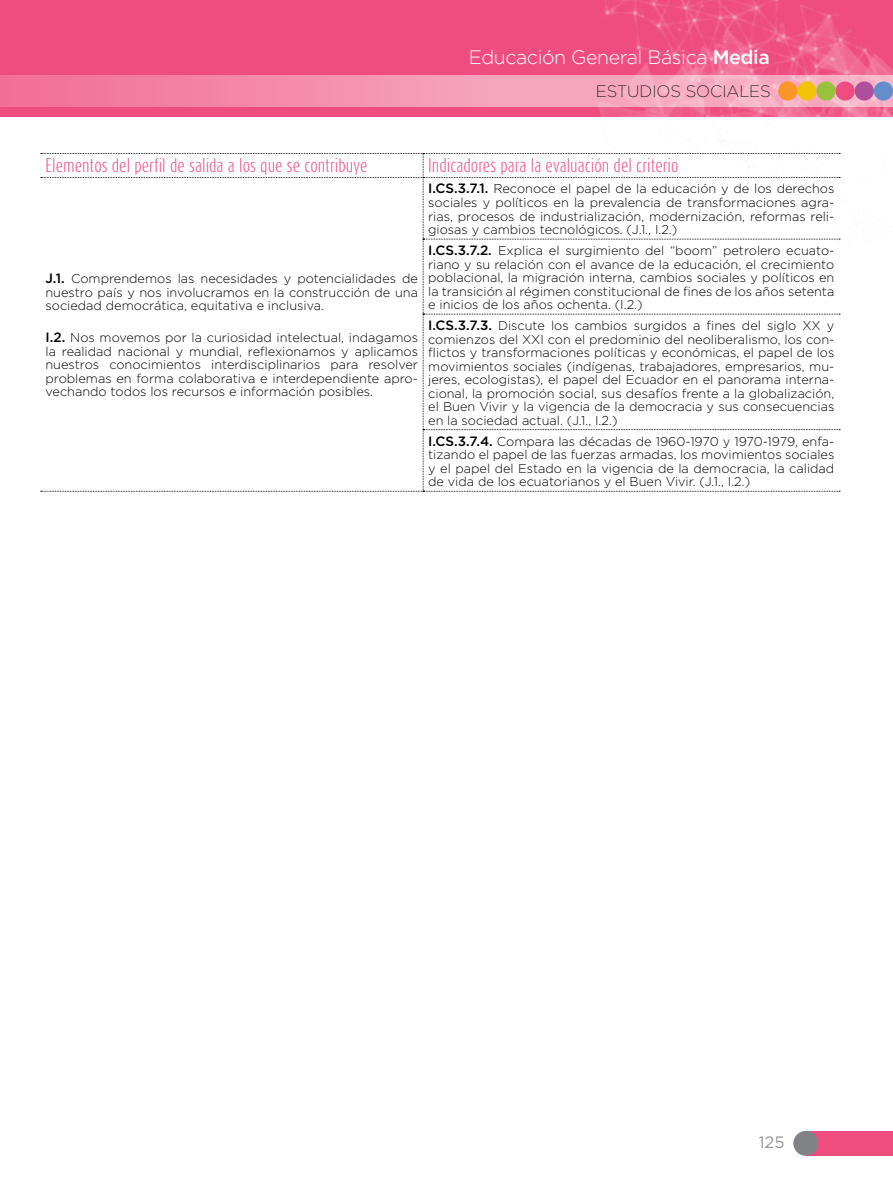
<style>
.page{position:relative;width:893px;height:1191px;background:#fff}
.page>*{position:absolute;margin:0;border:0;box-sizing:border-box;transform-origin:0 0}
.t1{font:300 19.5px "Gotham";letter-spacing:-.02em;color:#fff}
.t2{font:300 16.5px "Dax Compact";color:#ef4d80}
.t3{font:200 16.5px "Gotham";color:#000}
.t4{font:16.5px "Gotham";color:#939598}
.t5{font:300 12.75px/13.5px "Gotham";color:#000;text-align:justify}
.s1{font-weight:500}
.s2{font-weight:500;font-size:13.5px}
</style>
<div class="page">
<div style="left:0;top:0;width:893px;height:117px;background:#ef4d80"></div>
<img style="left:598px;top:0;width:295px;height:240px">
<div style="left:0;top:75px;width:893px;height:32px;background:linear-gradient(to right,#f2739b,#f8bed0)"></div>
<div style="left:874px;top:81px;width:19px;height:20px;background:#628fca;border-radius:50%"></div>
<div style="left:797px;top:81px;width:19px;height:20px;background:#f3c405;border-radius:50%"></div>
<div style="left:836px;top:81px;width:19px;height:20px;background:#ef4d80;border-radius:50%"></div>
<div style="left:855px;top:81px;width:19px;height:20px;background:#ae4f9e;border-radius:50%"></div>
<div style="left:778px;top:81px;width:19px;height:20px;background:#f8962a;border-radius:50%"></div>
<div style="left:816px;top:81px;width:20px;height:20px;background:#98c13c;border-radius:50%"></div>
<div style="left:806px;top:1130px;width:87px;height:25px;background:#ef4d80"></div>
<div style="left:793px;top:1130px;width:25px;height:25px;background:#808285;border-radius:50%"></div>
<svg style="left:41px;top:153px;width:799px;height:339px"></svg>
<h1 class="t1" style="left:469px;top:45px;width:303px">Educación General Básica <span class="s1">Media</span></h1>
<p class="t3" style="left:596px;top:81px;width:176px">ESTUDIOS SOCIALES</p>
<p class="t2" style="left:46px;top:155px;width:324px">Elementos del perfil de salida a los que se contribuye</p>
<p class="t2" style="left:428px;top:155px;width:252px">Indicadores para la evaluación del criterio</p>
<p class="t5" style="left:46px;top:272px;width:374px"><span class="s2">J.1.</span> Comprendemos las necesidades y potencialidades de nuestro país y nos involucramos en la construcción de una sociedad democrática, equitativa e inclusiva.</p>
<p class="t5" style="left:46px;top:331px;width:374px"><span class="s2">I.2.</span> Nos movemos por la curiosidad intelectual, indagamos la realidad nacional y mundial, reflexionamos y aplicamos nuestros conocimientos interdisciplinarios para resolver problemas en forma colaborativa e interdependiente apro&shy;vechando todos los recursos e información posibles.</p>
<p class="t5" style="left:428px;top:182px;width:408px"><span class="s2">I.CS.3.7.1.</span> Reconoce el papel de la educación y de los derechos sociales y políticos en la prevalencia de transformaciones agra&shy;rias, procesos de industrialización, modernización, reformas reli&shy;giosas y cambios tecnológicos. (J.1., I.2.)</p>
<p class="t5" style="left:428px;top:243px;width:408px"><span class="s2">I.CS.3.7.2.</span> Explica el surgimiento del “boom” petrolero ecuato&shy;riano y su relación con el avance de la educación, el crecimiento poblacional, la migración interna, cambios sociales y políticos en la transición al régimen constitucional de fines de los años setenta e inicios de los años ochenta. (I.2.)</p>
<p class="t5" style="left:428px;top:318px;width:408px"><span class="s2">I.CS.3.7.3.</span> Discute los cambios surgidos a fines del siglo XX y comienzos del XXI con el predominio del neoliberalismo, los con&shy;flictos y transformaciones políticas y económicas, el papel de los movimientos sociales (indígenas, trabajadores, empresarios, mu&shy;jeres, ecologistas), el papel del Ecuador en el panorama interna&shy;cional, la promoción social, sus desafíos frente a la globalización, el Buen Vivir y la vigencia de la democracia y sus consecuencias en la sociedad actual. (J.1., I.2.)</p>
<p class="t5" style="left:428px;top:434px;width:408px"><span class="s2">I.CS.3.7.4.</span> Compara las décadas de 1960-1970 y 1970-1979, enfa&shy;tizando el papel de las fuerzas armadas, los movimientos sociales y el papel del Estado en la vigencia de la democracia, la calidad de vida de los ecuatorianos y el Buen Vivir. (J.1., I.2.)</p>
<p class="t4" style="left:759px;top:1131px;width:27px">125</p>
</div>
